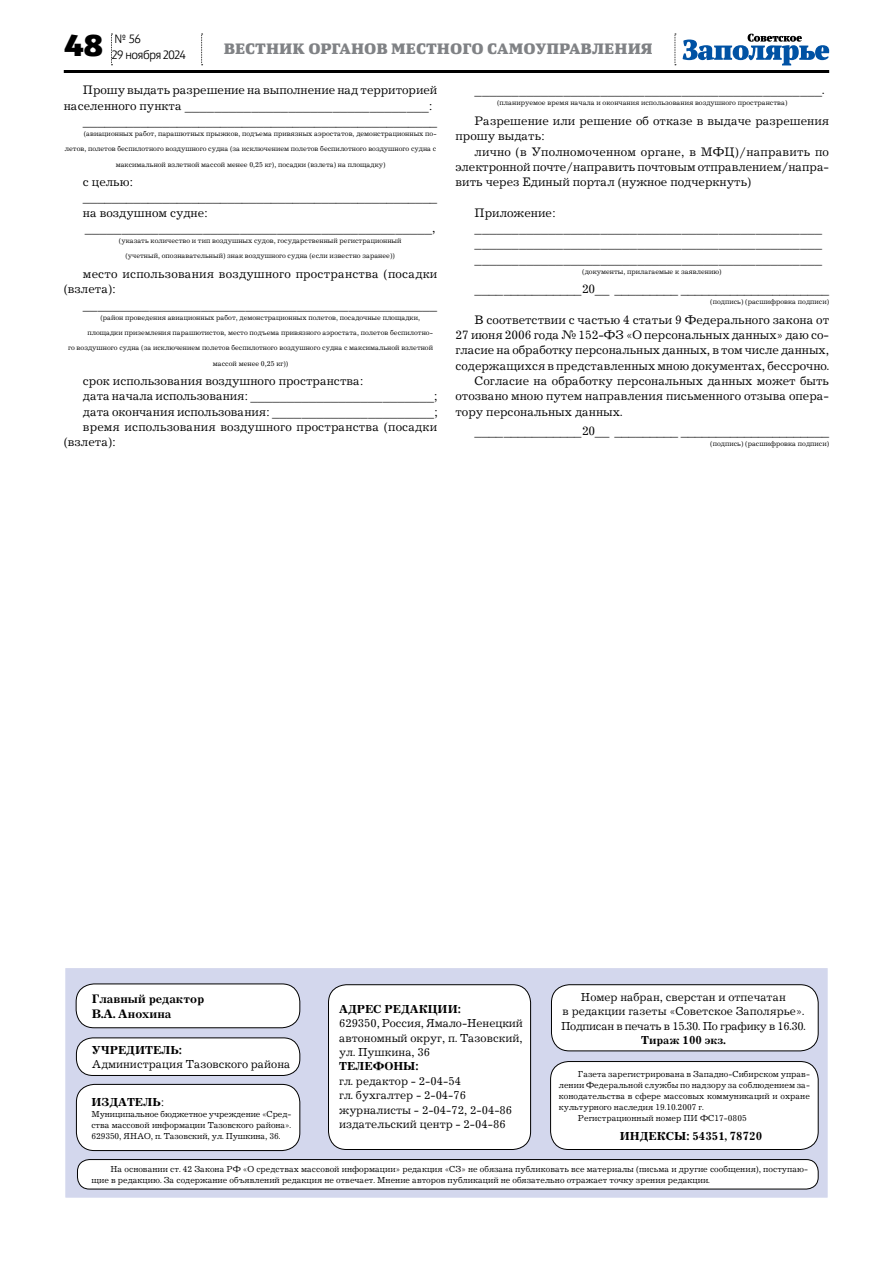
<style>
.page{position:relative;width:893px;height:1263px;background:#fff}
.page>*{position:absolute;margin:0;border:0;box-sizing:border-box;transform-origin:0 0}
.t1{font:900 30px "Yefimov Sans";color:#000}
.t2{font:900 15px "Yefimov Serif";letter-spacing:.005em;color:#808285}
.t3{font:12.75px/15.3px "Journal C";color:#000}
.t4{font:700 12.75px/15.3px "Journal C";color:#000}
.t5{font:12px/14.4px "Journal C";color:#000;text-align:justify}
.t6{font:700 12px "Journal C";color:#000}
.t7{font:300 12px "Yefimov Sans";letter-spacing:-.035em;color:#000}
.t8{font:9px/10.8px "Journal C";color:#000}
.t9{font:7.5px/15.3px "Journal C";color:#000;text-align:center}
.s1{font-weight:400}
</style>
<div class="page">
<svg style="left:111px;top:34px;width:1px;height:31px"></svg>
<svg style="left:675px;top:34px;width:1px;height:31px"></svg>
<svg style="left:201px;top:34px;width:2px;height:31px"></svg>
<hr style="left:64px;top:70px;width:765px;height:3px;background:#000">
<svg style="left:683px;top:34px;width:146px;height:31px"></svg>
<div style="left:64px;top:966px;width:765px;height:233px;background:#d3d7ed;border:2px solid #fff"></div>
<div style="left:77px;top:1159px;width:741px;height:30px;background:#fff;border-radius:12px"></div>
<div style="left:77px;top:1159px;width:742px;height:30px;border:1px solid #000;border-radius:12px"></div>
<div style="left:76px;top:1084px;width:224px;height:66px;background:#fff;border-radius:18px"></div>
<div style="left:76px;top:1084px;width:224px;height:67px;border:1px solid #000;border-radius:18px"></div>
<div style="left:76px;top:1038px;width:224px;height:37px;background:#fff;border-radius:16px"></div>
<div style="left:76px;top:1037px;width:224px;height:39px;border:1px solid #000;border-radius:16px"></div>
<div style="left:76px;top:984px;width:224px;height:44px;background:#fff;border-radius:18px"></div>
<div style="left:76px;top:983px;width:224px;height:45px;border:1px solid #000;border-radius:18px"></div>
<div style="left:551px;top:1061px;width:267px;height:88px;background:#fff;border-radius:18px"></div>
<div style="left:550px;top:1061px;width:269px;height:89px;border:1px solid #000;border-radius:18px"></div>
<div style="left:328px;top:985px;width:203px;height:164px;background:#fff;border-radius:18px"></div>
<div style="left:328px;top:984px;width:203px;height:166px;border:1px solid #000;border-radius:18px"></div>
<div style="left:551px;top:985px;width:267px;height:66px;background:#fff;border-radius:18px"></div>
<div style="left:551px;top:984px;width:268px;height:67px;border:1px solid #000;border-radius:18px"></div>
<h1 class="t1" style="left:64px;top:26px;width:41px">48</h1>
<p class="t7" style="left:115px;top:31px;width:28px">№ 56</p>
<p class="t7" style="left:112px;top:47px;width:75px">29 ноября 2024</p>
<p class="t2" style="left:224px;top:39px;width:431px">вестник органов местного самоуправления</p>
<p class="t3" style="left:83px;top:83px;width:356px">Прошу выдать разрешение на выполнение над территорией</p>
<p class="t3" style="left:64px;top:98px;width:370px">населенного пункта _________________________________:</p>
<p class="t3" style="left:83px;top:114px;width:356px">_________________________________________________</p>
<p class="t9" style="left:84px;top:126px;width:354px">(авиационных работ, парашютных прыжков, подъема привязных аэростатов, демонстрационных по-</p>
<p class="t9" style="left:65px;top:141px;width:373px">летов, полетов беспилотного воздушного судна (за исключением полетов беспилотного воздушного судна с</p>
<p class="t9" style="left:116px;top:157px;width:271px">максимальной взлетной массой менее 0,25 кг), посадки (взлета) на площадку)</p>
<p class="t3" style="left:83px;top:175px;width:356px">с целью: _________________________________________________ на воздушном судне: _______________________________________________,</p>
<p class="t9" style="left:119px;top:233px;width:284px">(указать количество и тип воздушных судов, государственный регистрационный (учетный, опознавательный) знак воздушного судна (если известно заранее))</p>
<p class="t3" style="left:64px;top:267px;width:375px;text-indent:19px">место использования воздушного пространства (посадки (взлета):</p>
<p class="t3" style="left:83px;top:297px;width:356px">________________________________________________</p>
<p class="t9" style="left:100px;top:310px;width:321px">(район проведения авиационных работ, демонстрационных полетов, посадочные площадки,</p>
<p class="t9" style="left:87px;top:325px;width:347px">площадки приземления парашютистов, место подъема привязного аэростата, полетов беспилотно-</p>
<p class="t9" style="left:68px;top:340px;width:366px">го воздушного судна (за исключением полетов беспилотного воздушного судна с максимальной взлетной</p>
<p class="t9" style="left:213px;top:356px;width:77px">массой менее 0,25 кг))</p>
<p class="t3" style="left:83px;top:374px;width:282px">срок использования воздушного пространства:</p>
<p class="t3" style="left:83px;top:389px;width:356px">дата начала использования: _________________________;</p>
<p class="t3" style="left:83px;top:404px;width:356px">дата окончания использования: ______________________;</p>
<p class="t3" style="left:83px;top:420px;width:356px">время использования воздушного пространства (посадки</p>
<p class="t3" style="left:64px;top:435px;width:54px">(взлета):</p>
<p class="t3" style="left:475px;top:83px;width:351px">_______________________________________________.</p>
<p class="t9" style="left:497px;top:96px;width:292px">(планируемое время начала и окончания использования воздушного пространства)</p>
<p class="t3" style="left:455px;top:114px;width:375px;text-indent:19px">Разрешение или решение об отказе в выдаче разрешения прошу выдать:</p>
<p class="t3" style="left:455px;top:144px;width:375px;text-align:justify;text-indent:19px">лично (в Уполномоченном органе, в МФЦ)/направить по электронной почте/направить почтовым отправлением/напра&shy;вить через Единый портал (нужное подчеркнуть)</p>
<p class="t3" style="left:475px;top:205px;width:349px">Приложение: _______________________________________________ _______________________________________________ _______________________________________________</p>
<p class="t9" style="left:582px;top:264px;width:141px">(документы, прилагаемые к заявлению)</p>
<p class="t3" style="left:475px;top:282px;width:356px">____ ___________ 20__ _________ _____________________</p>
<p class="t9" style="left:710px;top:294px;width:120px">(подпись) (расшифровка подписи)</p>
<p class="t3" style="left:475px;top:312px;width:356px">В соответствии с частью 4 статьи 9 Федерального закона от</p>
<p class="t3" style="left:455px;top:328px;width:375px">27 июня 2006 года № 152-ФЗ «О персональных данных» даю со-</p>
<p class="t3" style="left:455px;top:343px;width:375px">гласие на обработку персональных данных, в том числе данных,</p>
<p class="t3" style="left:455px;top:358px;width:375px">содержащихся в представленных мною документах, бессрочно.</p>
<p class="t3" style="left:475px;top:374px;width:356px">Согласие на обработку персональных данных может быть</p>
<p class="t3" style="left:455px;top:389px;width:375px">отозвано мною путем направления письменного отзыва опера-</p>
<p class="t3" style="left:455px;top:404px;width:168px">тору персональных данных.</p>
<p class="t3" style="left:475px;top:424px;width:356px">____ ___________ 20__ _________ _____________________</p>
<p class="t9" style="left:710px;top:436px;width:120px">(подпись) (расшифровка подписи)</p>
<p class="t4" style="left:92px;top:991px;width:114px">Главный редактор<br>В.А. Анохина</p>
<p class="t6" style="left:92px;top:1043px;width:28px">Учредител</p>
<p class="t6" style="left:170px;top:1043px;width:13px">ь:</p>
<p class="t5" style="left:92px;top:1057px;width:200px">Администрация Тазовского района</p>
<p class="t6" style="left:110px;top:1043px;width:10px">е</p>
<p class="t6" style="left:110px;top:1043px;width:10px">е</p>
<p class="t6" style="left:110px;top:1043px;width:10px">е</p>
<p class="t6" style="left:91px;top:1095px;width:20px">Издател</p>
<p class="t6" style="left:152px;top:1095px;width:14px">ь<span class="s1">:</span></p>
<p class="t8" style="left:91px;top:1109px;width:201px;text-align:justify">Муниципальное бюджетное учреждение «Сред&shy;ства массовой информации Тазовского района».<br>629350, ЯНАО, п. Тазовский, ул. Пушкина, 36.</p>
<p class="t6" style="left:339px;top:1002px;width:19px">Адрес</p>
<p class="t6" style="left:385px;top:1002px;width:11px">редакции</p>
<p class="t6" style="left:458px;top:1002px;width:5px">:</p>
<p class="t5" style="left:339px;top:1016px;width:185px">629350, Россия, Ямало-Ненецкий автономный округ, п. Тазовский, ул. Пушкина, 36</p>
<p class="t6" style="left:339px;top:1060px;width:19px">Телефоны</p>
<p class="t6" style="left:415px;top:1060px;width:5px">:</p>
<p class="t5" style="left:339px;top:1074px;width:175px;text-align:left">гл. редактор - 2-04-54<br>гл. бухгалтер - 2-04-76 журналисты - 2-04-72, 2-04-86 издательский центр - 2-04-86</p>
<p class="t6" style="left:385px;top:1002px;width:11px">и</p>
<p class="t6" style="left:385px;top:1002px;width:11px">и</p>
<p class="t6" style="left:385px;top:1002px;width:11px">и</p>
<p class="t6" style="left:347px;top:1060px;width:8px">е</p>
<p class="t6" style="left:347px;top:1060px;width:8px">е</p>
<p class="t6" style="left:347px;top:1060px;width:8px">е</p>
<p class="t5" style="left:561px;top:990px;width:246px;text-align:center">Номер набран, сверстан и отпечатан<br>в редакции газеты «Советское Заполярье».<br>Подписан в печать в 15.30. По графику в 16.30.</p>
<p class="t6" style="left:641px;top:1033px;width:86px">Тираж 100 экз.</p>
<p class="t5" style="left:790px;top:1004px;width:8px">е</p>
<p class="t5" style="left:790px;top:1004px;width:8px">е</p>
<p class="t5" style="left:790px;top:1004px;width:8px">е</p>
<p class="t8" style="left:578px;top:1069px;width:233px">Газета зарегистрирована в Западно-Сибирском управ-</p>
<p class="t8" style="left:559px;top:1080px;width:253px">лении Федеральной службы по надзору за соблюдением за-</p>
<p class="t8" style="left:559px;top:1091px;width:253px">конодательства в сфере массовых коммуникаций и охране</p>
<p class="t8" style="left:559px;top:1102px;width:147px">культурного наследия 19.10.2007 г.</p>
<p class="t8" style="left:578px;top:1112px;width:170px">Регистрационный номер ПИ ФС17-0805</p>
<p class="t8" style="left:593px;top:1069px;width:6px">е</p>
<p class="t8" style="left:593px;top:1069px;width:6px">е</p>
<p class="t8" style="left:593px;top:1069px;width:6px">е</p>
<p class="t6" style="left:620px;top:1129px;width:11px">индексы</p>
<p class="t6" style="left:686px;top:1129px;width:77px">: 54351, 78720</p>
<p class="t8" style="left:91px;top:1164px;width:718px;text-indent:19px">На основании ст. 42 Закона РФ «О средствах массовой информации» редакция «СЗ» не обязана публиковать все материалы (письма и другие сообщения), поступаю&shy;щие в редакцию. За содержание объявлений редакция не отвечает. Мнение авторов публикаций не обязательно отражает точку зрения редакции.</p>
</div>
